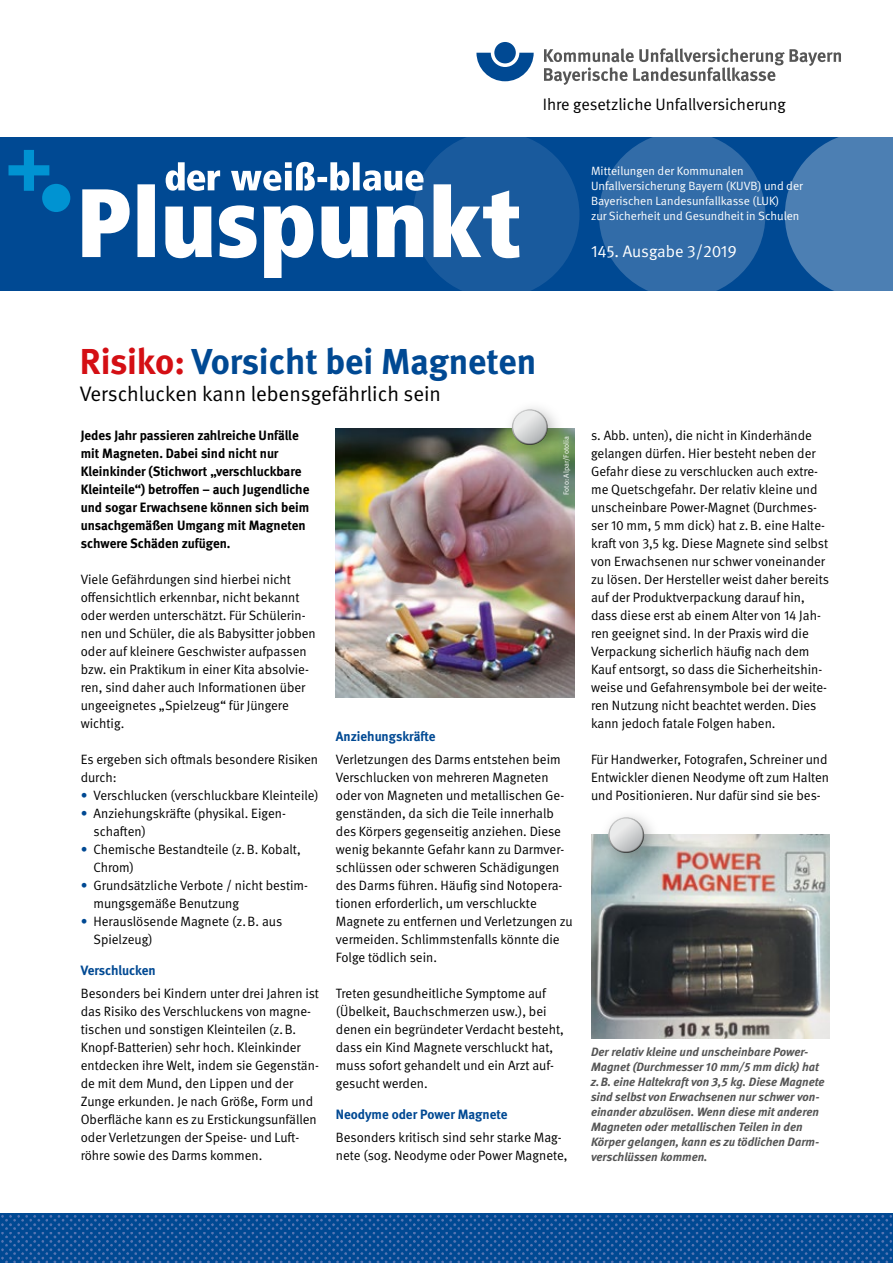
<style>
.page{position:relative;width:893px;height:1263px;background:#fff}
.page>*{position:absolute;margin:0;border:0;box-sizing:border-box;transform-origin:0 0}
.DGUV_Titel{font:700 36px "DGUV Meta";color:#004993}
.DGUV_Untertitel{font:21px "DGUV Meta";color:#000}
.DGUV_GS{font:16.65px "DGUV Meta";color:#fff}
.DGUV_Autor{font:16.5px "DGUV Meta";color:#000}
.DGUV_GS-2{font:13.5px/18px "DGUV Meta";color:#000}
.DGUV_GS_Bold{font:700 13.5px/18px "DGUV Meta";color:#000}
.DGUV_ZT{font:700 13.5px "DGUV Meta";color:#004993}
.DGUV_BU{font:italic 700 12px/15px "DGUV Meta";color:#565656}
.DGUV_GS-3{font:12px/15px "DGUV Meta";color:#fff}
.Fotonachweis{font:7.5px "DGUV Meta";letter-spacing:-.005em;color:#fff}
.s1{color:#d40f14}
.s2{color:#004993}
</style>
<div class="page">
<div style="left:0;top:138px;width:893px;height:153px;background:#004993"></div>
<div style="left:413px;top:132px;width:166px;height:166px;background:#195a9d;border-radius:50%"></div>
<div style="left:599px;top:132px;width:166px;height:166px;background:#326ca8;border-radius:50%"></div>
<svg style="left:785px;top:137px;width:108px;height:154px;background:#4177ae"></svg>
<img style="left:0;top:1214px;width:893px;height:49px">
<svg style="left:82px;top:162px;width:437px;height:116px"></svg>
<svg style="left:9px;top:150px;width:61px;height:62px"></svg>
<svg style="left:476px;top:53px;width:58px;height:28px"></svg>
<div style="left:494px;top:42px;width:22px;height:21px;background:#004993;border-radius:50%"></div>
<svg style="left:544px;top:48px;width:297px;height:37px"></svg>
<img style="left:591px;top:834px;width:238px;height:204px">
<img style="left:336px;top:428px;width:238px;height:269px">
<div style="left:502px;top:399px;width:64px;height:64px;background:#000;opacity:.26"></div>
<div style="left:511px;top:406px;width:38px;height:29px;background:#fff;opacity:.75"></div>
<div style="left:511px;top:415px;width:39px;height:30px;background:#000;opacity:.75"></div>
<div style="left:598px;top:807px;width:64px;height:64px;background:#000;opacity:.26"></div>
<div style="left:607px;top:814px;width:38px;height:29px;background:#fff;opacity:.75"></div>
<div style="left:608px;top:823px;width:38px;height:30px;background:#000;opacity:.75"></div>
<p class="DGUV_Autor" style="left:543px;top:94px;width:245px">Ihre gesetzliche Unfallversicherung</p>
<p class="DGUV_GS-3" style="left:591px;top:163px;width:213px">Mitteilungen der Kommunalen Unfallversicherung Bayern (KUVB) und der Bayerischen Landesunfallkasse (LUK)<br>zur Sicherheit und Gesundheit in Schulen</p>
<p class="DGUV_GS" style="left:591px;top:242px;width:147px">145. Ausgabe 3/2019</p>
<p class="DGUV_Titel" style="left:80px;top:340px;width:458px"><span class="s1">Risiko:</span> Vorsicht bei Magneten</p>
<p class="DGUV_Untertitel" style="left:80px;top:381px;width:363px">Verschlucken kann lebensgefährlich sein</p>
<p class="DGUV_GS_Bold" style="left:81px;top:426px;width:230px">Jedes Jahr passieren zahlreiche Unfälle mit Magneten. Dabei sind nicht nur Kleinkinder (Stichwort „verschluckbare Kleinteile“) betroffen – auch Jugendliche und sogar Erwachsene können sich beim unsachgemäßen Umgang mit Magneten schwere Schäden zufügen.</p>
<p class="DGUV_GS-2" style="left:81px;top:570px;width:236px">Viele Gefährdungen sind hierbei nicht offensichtlich erkennbar, nicht bekannt oder werden unterschätzt. Für Schülerin&shy;nen und Schüler, die als Babysitter jobben oder auf kleinere Geschwister aufpassen bzw. ein Praktikum in einer Kita absolvie&shy;ren, sind daher auch Informationen über ungeeignetes „Spielzeug“ für Jüngere wichtig.</p>
<p class="DGUV_GS-2" style="left:81px;top:750px;width:239px">Es ergeben sich oftmals besondere Risiken durch:</p>
<p class="DGUV_GS-2" style="left:81px;top:786px;width:239px"><span class="s2">•</span> Verschlucken (verschluckbare Kleinteile)</p>
<p class="DGUV_GS-2" style="left:94px;top:804px;width:194px;text-indent:-13px"><span class="s2">•</span> Anziehungskräfte (physikal. Eigen&shy;schaften)</p>
<p class="DGUV_GS-2" style="left:94px;top:840px;width:209px;text-indent:-13px"><span class="s2">•</span> Chemische Bestandteile (z.B. Kobalt,<br>Chrom)</p>
<p class="DGUV_GS-2" style="left:94px;top:876px;width:216px;text-indent:-13px"><span class="s2">•</span> Grundsätzliche Verbote / nicht bestim&shy;mungsgemäße Benutzung</p>
<p class="DGUV_GS-2" style="left:94px;top:912px;width:190px;text-indent:-13px"><span class="s2">•</span> Herauslösende Magnete (z.B. aus<br>Spielzeug)</p>
<p class="DGUV_ZT" style="left:81px;top:962px;width:77px">Verschlucken</p>
<p class="DGUV_GS-2" style="left:81px;top:984px;width:240px">Besonders bei Kindern unter drei Jahren ist das Risiko des Verschluckens von magne&shy;tischen und sonstigen Kleinteilen (z.B.<br>Knopf-Batterien) sehr hoch. Kleinkinder entdecken ihre Welt, indem sie Gegenstän&shy;de mit dem Mund, den Lippen und der Zunge erkunden. Je nach Größe, Form und Oberfläche kann es zu Erstickungsunfällen oder Verletzungen der Speise- und Luft&shy;röhre sowie des Darms kommen.</p>
<p class="Fotonachweis" style="left:562px;top:495px;width:60px;rotate:-90deg">Foto: Alpar/Fotolia</p>
<p class="DGUV_ZT" style="left:336px;top:728px;width:101px">Anziehungskräfte</p>
<p class="DGUV_GS-2" style="left:336px;top:750px;width:238px">Verletzungen des Darms entstehen beim Verschlucken von mehreren Magneten oder von Magneten und metallischen Ge&shy;genständen, da sich die Teile innerhalb des Körpers gegenseitig anziehen. Diese wenig bekannte Gefahr kann zu Darmver&shy;schlüssen oder schweren Schädigungen des Darms führen. Häufig sind Notopera&shy;tionen erforderlich, um verschluckte Magnete zu entfernen und Verletzungen zu vermeiden. Schlimmstenfalls könnte die Folge tödlich sein.</p>
<p class="DGUV_GS-2" style="left:336px;top:984px;width:230px">Treten gesundheitliche Symptome auf (Übelkeit, Bauchschmerzen usw.), bei denen ein begründeter Verdacht besteht, dass ein Kind Magnete verschluckt hat, muss sofort gehandelt und ein Arzt auf&shy;gesucht werden.</p>
<p class="DGUV_ZT" style="left:336px;top:1106px;width:173px">Neodyme oder Power Magnete</p>
<p class="DGUV_GS-2" style="left:336px;top:1128px;width:233px">Besonders kritisch sind sehr starke Mag&shy;nete (sog. Neodyme oder Power Magnete,</p>
<p class="DGUV_GS-2" style="left:591px;top:426px;width:239px">s. Abb. unten), die nicht in Kinderhände gelangen dürfen. Hier besteht neben der Gefahr diese zu verschlucken auch extre&shy;me Quetschgefahr. Der relativ kleine und unscheinbare Power-Magnet (Durchmes&shy;ser 10 mm, 5 mm dick) hat z.B. eine Halte&shy;kraft von 3,5 kg. Diese Magnete sind selbst von Erwachsenen nur schwer voneinander zu lösen. Der Hersteller weist daher bereits auf der Produktverpackung darauf hin, dass diese erst ab einem Alter von 14 Jah&shy;ren geeignet sind. In der Praxis wird die Verpackung sicherlich häufig nach dem Kauf entsorgt, so dass die Sicherheitshin&shy;weise und Gefahrensymbole bei der weite&shy;ren Nutzung nicht beachtet werden. Dies kann jedoch fatale Folgen haben.</p>
<p class="DGUV_GS-2" style="left:591px;top:750px;width:240px;text-align:justify">Für Handwerker, Fotografen, Schreiner und Entwickler dienen Neodyme oft zum Halten und Positionieren. Nur dafür sind sie bes-</p>
<p class="DGUV_BU" style="left:591px;top:1044px;width:235px">Der relativ kleine und unscheinbare Power-Magnet (Durchmesser 10 mm/5 mm dick) hat z.B. eine Haltekraft von 3,5 kg. Diese Magnete sind selbst von Erwachsenen nur schwer von&shy;einander abzulösen. Wenn diese mit anderen Magneten oder metallischen Teilen in den Körper gelangen, kann es zu tödlichen Darm&shy;verschlüssen kommen.</p>
</div>
